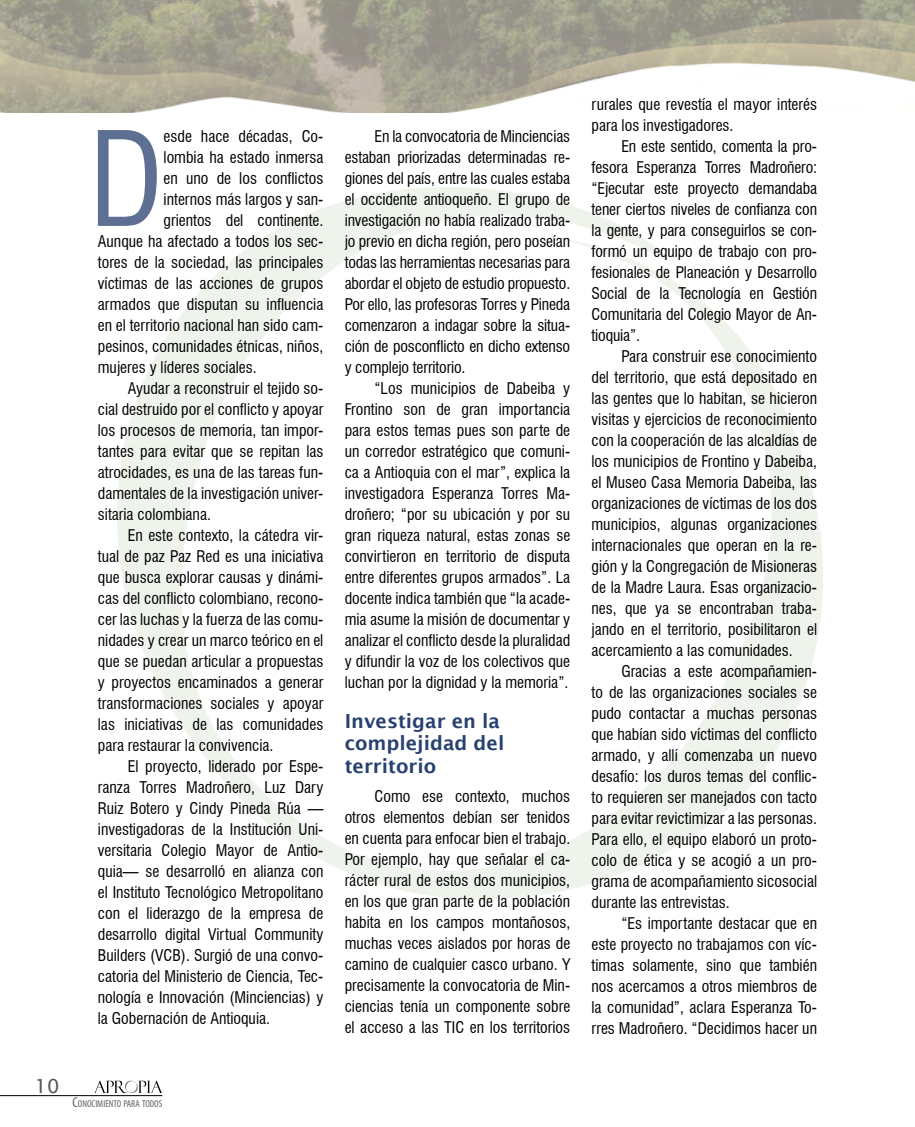
<style>
.page{position:relative;width:915px;height:1127px;background:#fff}
.page>*{position:absolute;margin:0;border:0;box-sizing:border-box;transform-origin:0 0}
.t1{font:condensed 127.5px "Swiss 721 BT";color:#5d7094}
.t2{font:600 19.5px/22.5px "Lucida Sans";color:#264070}
.t3{font:19.5px "Lucida Sans";color:#575756}
.t4{font:condensed 15.75px/21px "Swiss 721 BT";color:#000;text-align:justify}
.t5{font:condensed 10.05px "Myriad Pro";color:#646363}
.s1{font-size:14.4px}
</style>
<div class="page">
<hr style="left:0;top:1095px;width:162px;height:1px;background:#000">
<svg style="left:94px;top:1080px;width:68px;height:14px"></svg>
<svg style="left:117px;top:187px;width:706px;height:713px"></svg>
<img style="left:0;top:0;width:914px;height:113px">
<h1 class="t1" style="left:89px;top:103px;width:76px">D</h1>
<p class="t4" style="left:163px;top:126px;width:161px">esde hace décadas, Co-</p>
<p class="t4" style="left:163px;top:147px;width:161px">lombia ha estado inmersa</p>
<p class="t4" style="left:163px;top:168px;width:161px">en uno de los conflictos</p>
<p class="t4" style="left:163px;top:189px;width:161px">internos más largos y san-</p>
<p class="t4" style="left:163px;top:210px;width:161px">grientos del continente.</p>
<p class="t4" style="left:98px;top:231px;width:227px">Aunque ha afectado a todos los sec-</p>
<p class="t4" style="left:98px;top:252px;width:227px">tores de la sociedad, las principales</p>
<p class="t4" style="left:98px;top:273px;width:227px">víctimas de las acciones de grupos</p>
<p class="t4" style="left:98px;top:294px;width:227px">armados que disputan su influencia</p>
<p class="t4" style="left:98px;top:315px;width:227px">en el territorio nacional han sido cam-</p>
<p class="t4" style="left:98px;top:336px;width:227px">pesinos, comunidades étnicas, niños,</p>
<p class="t4" style="left:98px;top:357px;width:160px">mujeres y líderes sociales.</p>
<p class="t4" style="left:128px;top:378px;width:197px">Ayudar a reconstruir el tejido so-</p>
<p class="t4" style="left:98px;top:399px;width:227px">cial destruido por el conflicto y apoyar</p>
<p class="t4" style="left:98px;top:420px;width:227px">los procesos de memoria, tan impor-</p>
<p class="t4" style="left:98px;top:441px;width:227px">tantes para evitar que se repitan las</p>
<p class="t4" style="left:98px;top:462px;width:227px">atrocidades, es una de las tareas fun-</p>
<p class="t4" style="left:98px;top:483px;width:227px">damentales de la investigación univer-</p>
<p class="t4" style="left:98px;top:504px;width:115px">sitaria colombiana.</p>
<p class="t4" style="left:128px;top:525px;width:197px">En este contexto, la cátedra vir-</p>
<p class="t4" style="left:98px;top:546px;width:227px">tual de paz Paz Red es una iniciativa</p>
<p class="t4" style="left:98px;top:567px;width:227px">que busca explorar causas y dinámi-</p>
<p class="t4" style="left:98px;top:588px;width:227px">cas del conflicto colombiano, recono-</p>
<p class="t4" style="left:98px;top:609px;width:227px">cer las luchas y la fuerza de las comu-</p>
<p class="t4" style="left:98px;top:630px;width:227px">nidades y crear un marco teórico en el</p>
<p class="t4" style="left:98px;top:651px;width:227px">que se puedan articular a propuestas</p>
<p class="t4" style="left:98px;top:672px;width:227px">y proyectos encaminados a generar</p>
<p class="t4" style="left:98px;top:693px;width:227px">transformaciones sociales y apoyar</p>
<p class="t4" style="left:98px;top:713px;width:227px">las iniciativas de las comunidades</p>
<p class="t4" style="left:98px;top:734px;width:177px">para restaurar la convivencia.</p>
<p class="t4" style="left:128px;top:755px;width:197px">El proyecto, liderado por Espe-</p>
<p class="t4" style="left:98px;top:776px;width:227px">ranza Torres Madroñero, Luz Dary</p>
<p class="t4" style="left:98px;top:797px;width:227px">Ruiz Botero y Cindy Pineda Rúa —</p>
<p class="t4" style="left:98px;top:818px;width:227px">investigadoras de la Institución Uni-</p>
<p class="t4" style="left:98px;top:839px;width:227px">versitaria Colegio Mayor de Antio-</p>
<p class="t4" style="left:98px;top:860px;width:227px">quia— se desarrolló en alianza con</p>
<p class="t4" style="left:98px;top:881px;width:227px">el Instituto Tecnológico Metropolitano</p>
<p class="t4" style="left:98px;top:902px;width:227px">con el liderazgo de la empresa de</p>
<p class="t4" style="left:98px;top:923px;width:227px">desarrollo digital Virtual Community</p>
<p class="t4" style="left:98px;top:944px;width:227px">Builders (VCB). Surgió de una convo-</p>
<p class="t4" style="left:98px;top:965px;width:227px">catoria del Ministerio de Ciencia, Tec-</p>
<p class="t4" style="left:98px;top:986px;width:227px">nología e Innovación (Minciencias) y</p>
<p class="t4" style="left:98px;top:1007px;width:174px">la Gobernación de Antioquia.</p>
<p class="t3" style="left:35px;top:1074px;width:26px">10</p>
<p class="t5" style="left:73px;top:1097px;width:91px"><span class="s1">C</span>ONOCIMIENTO PARA TODOS</p>
<p class="t4" style="left:344px;top:125px;width:227px;text-indent:30px">En la convocatoria de Minciencias estaban priorizadas determinadas re&shy;giones del país, entre las cuales estaba el occidente antioqueño. El grupo de investigación no había realizado traba&shy;jo previo en dicha región, pero poseían todas las herramientas necesarias para abordar el objeto de estudio propuesto.<br>Por ello, las profesoras Torres y Pineda comenzaron a indagar sobre la situa&shy;ción de posconflicto en dicho extenso y complejo territorio.</p>
<p class="t4" style="left:344px;top:377px;width:227px;text-indent:30px">“Los municipios de Dabeiba y Frontino son de gran importancia para estos temas pues son parte de un corredor estratégico que comuni&shy;ca a Antioquia con el mar”, explica la investigadora Esperanza Torres Ma&shy;droñero; “por su ubicación y por su gran riqueza natural, estas zonas se convirtieron en territorio de disputa entre diferentes grupos armados”. La docente indica también que “la acade&shy;mia asume la misión de documentar y analizar el conflicto desde la pluralidad y difundir la voz de los colectivos que luchan por la dignidad y la memoria”.</p>
<p class="t2" style="left:344px;top:709px;width:161px">Investigar en la complejidad del territorio</p>
<p class="t4" style="left:344px;top:786px;width:227px;text-indent:30px">Como ese contexto, muchos otros elementos debían ser tenidos en cuenta para enfocar bien el trabajo.<br>Por ejemplo, hay que señalar el ca&shy;rácter rural de estos dos municipios, en los que gran parte de la población habita en los campos montañosos, muchas veces aislados por horas de camino de cualquier casco urbano. Y precisamente la convocatoria de Min&shy;ciencias tenía un componente sobre el acceso a las TIC en los territorios</p>
<p class="t4" style="left:591px;top:93px;width:227px">rurales que revestía el mayor interés para los investigadores.</p>
<p class="t4" style="left:591px;top:135px;width:227px;text-indent:30px">En este sentido, comenta la pro&shy;fesora Esperanza Torres Madroñero: “Ejecutar este proyecto demandaba tener ciertos niveles de confianza con la gente, y para conseguirlos se con&shy;formó un equipo de trabajo con pro&shy;fesionales de Planeación y Desarrollo Social de la Tecnología en Gestión Comunitaria del Colegio Mayor de An&shy;tioquia”.</p>
<p class="t4" style="left:591px;top:345px;width:227px;text-indent:30px">Para construir ese conocimiento del territorio, que está depositado en las gentes que lo habitan, se hicieron visitas y ejercicios de reconocimiento con la cooperación de las alcaldías de los municipios de Frontino y Dabeiba, el Museo Casa Memoria Dabeiba, las organizaciones de víctimas de los dos municipios, algunas organizaciones internacionales que operan en la re&shy;gión y la Congregación de Misioneras de la Madre Laura. Esas organizacio&shy;nes, que ya se encontraban traba&shy;jando en el territorio, posibilitaron el acercamiento a las comunidades.</p>
<p class="t4" style="left:591px;top:660px;width:227px;text-indent:30px">Gracias a este acompañamien&shy;to de las organizaciones sociales se pudo contactar a muchas personas que habían sido víctimas del conflicto armado, y allí comenzaba un nuevo desafío: los duros temas del conflic&shy;to requieren ser manejados con tacto para evitar revictimizar a las personas.<br>Para ello, el equipo elaboró un proto&shy;colo de ética y se acogió a un pro&shy;grama de acompañamiento sicosocial durante las entrevistas.</p>
<p class="t4" style="left:591px;top:912px;width:227px;text-indent:30px">“Es importante destacar que en este proyecto no trabajamos con víc&shy;timas solamente, sino que también nos acercamos a otros miembros de la comunidad”, aclara Esperanza To&shy;rres Madroñero. “Decidimos hacer un</p>
</div>
